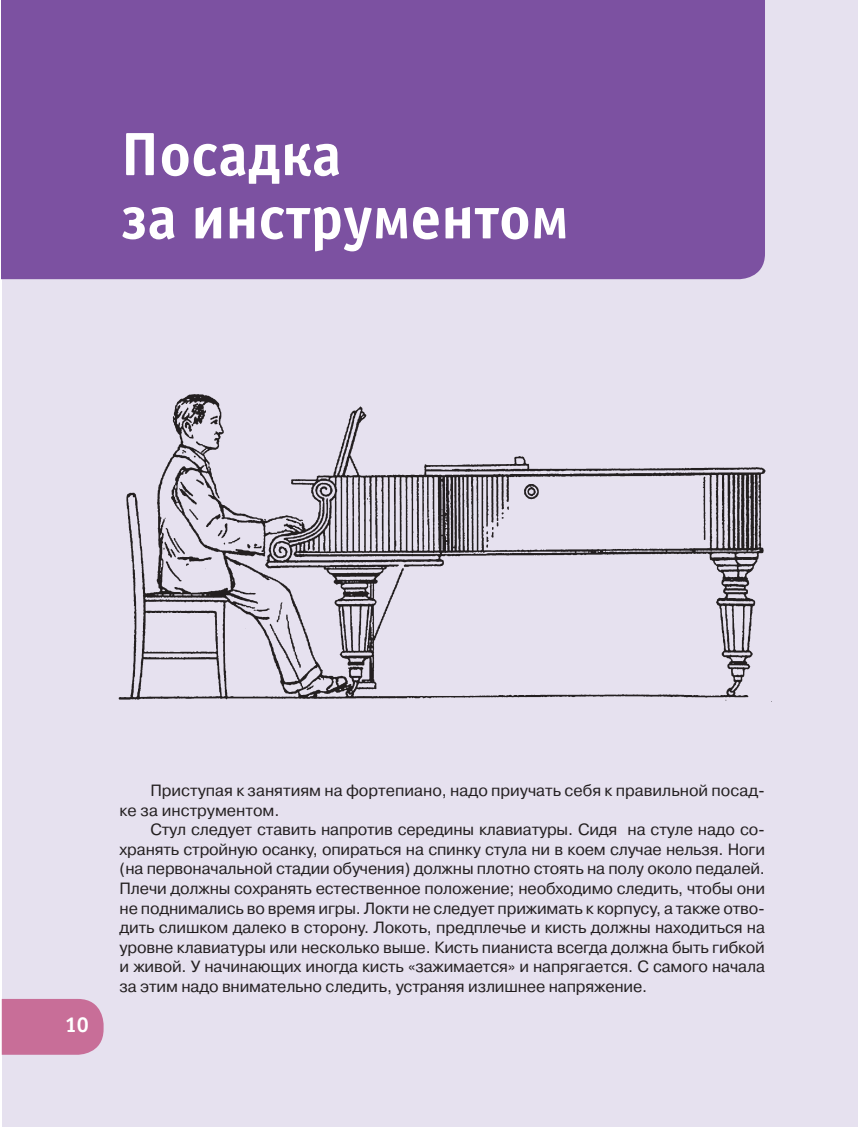
<style>
.page{position:relative;width:859px;height:1127px;background:#fff}
.page>*{position:absolute;margin:0;border:0;box-sizing:border-box;transform-origin:0 0}
.t1{font:700 61.5px/63.2px "Officina Sans C";color:#fff}
.t2{font:700 21.75px "Officina Sans C";color:#fff}
.t3{font:16.2px/19.5px "Pragmatica C";color:#231f20}
</style>
<div class="page">
<div style="left:2px;top:0;width:855px;height:1127px;background:#e6e1ef"></div>
<svg style="left:2px;top:999px;width:102px;height:56px;background:#c9749c"></svg>
<div style="left:2px;top:0;width:763px;height:279px;background:#7c51a1"></div>
<img style="left:118px;top:394px;width:654px;height:308px">
<h1 class="t1" style="left:121px;top:124px;width:450px">Посадка<br>за инструментом</h1>
<h2 class="t2" style="left:65px;top:1013px;width:26px">10</h2>
<p class="t3" style="left:120px;top:782px;width:647px;text-indent:31px">Приступая к занятиям на фортепиано, надо приучать себя к правильной посад&shy;ке за инструментом.</p>
<p class="t3" style="left:120px;top:821px;width:647px;text-align:justify;text-indent:31px">Стул следует ставить напротив середины клавиатуры. Сидя на стуле надо со&shy;хранять стройную осанку, опираться на спинку стула ни в коем случае нельзя. Ноги (на первоначальной стадии обучения) должны плотно стоять на полу около педалей.<br>Плечи должны сохранять естественное положение; необходимо следить, чтобы они не поднимались во время игры. Локти не следует прижимать к корпусу, а также отво&shy;дить слишком далеко в сторону. Локоть, предплечье и кисть должны находиться на уровне клавиатуры или несколько выше. Кисть пианиста всегда должна быть гибкой и живой. У начинающих иногда кисть «зажимается» и напрягается. С самого начала за этим надо внимательно следить, устраняя излишнее напряжение.</p>
</div>
